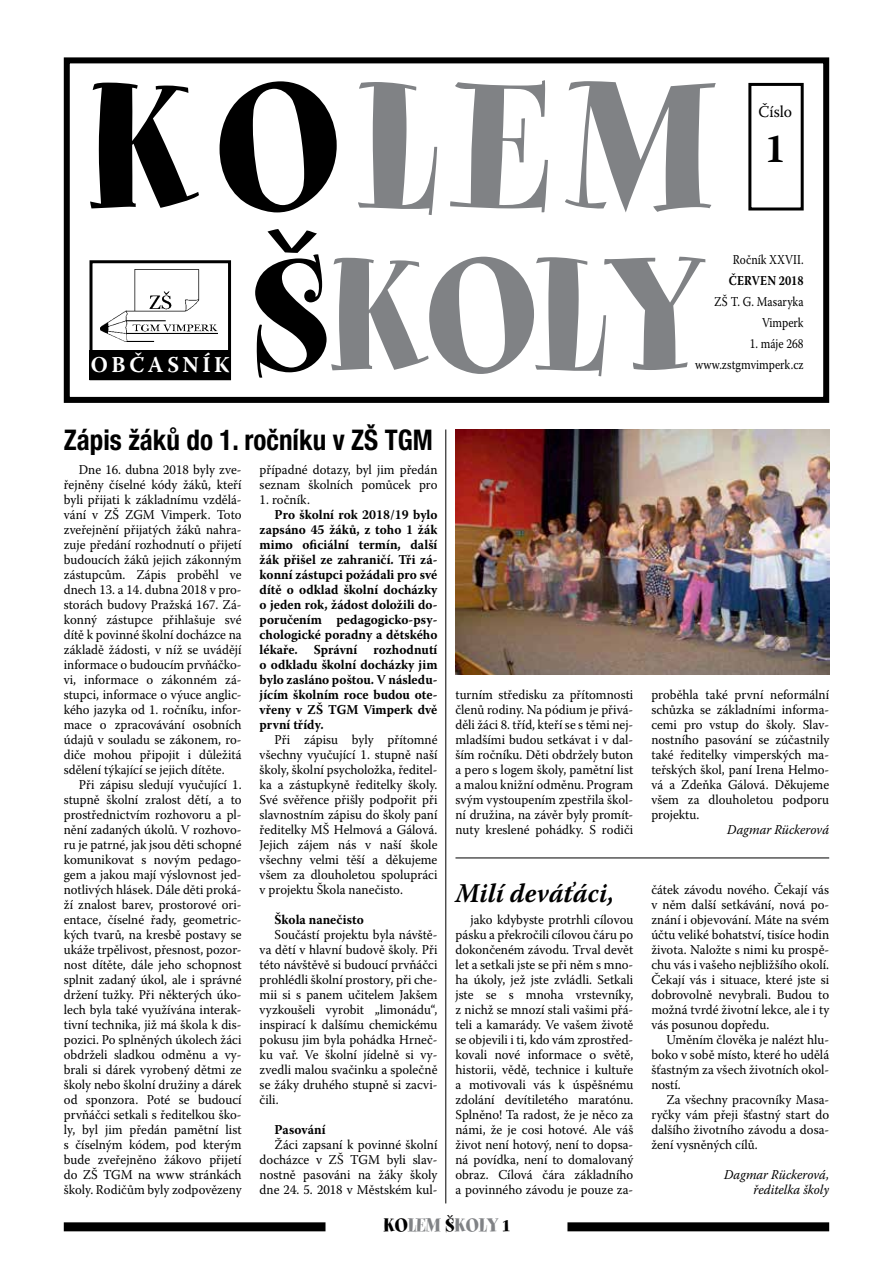
<style>
.page{position:relative;width:893px;height:1263px;background:#fff}
.page>*{position:absolute;margin:0;border:0;box-sizing:border-box;transform-origin:0 0}
.t1{font:199.5px "Spumoni LP Std";letter-spacing:.1em;color:#808285}
.t2{font:178.5px "Spumoni LP Std";color:#808285}
.t3{font:700 40.5px "Warnock Pro";color:#000;scale:.95 1}
.t4{font:700 condensed 28.5px "Helvetica Neue LT Pro";color:#000;scale:.95 1}
.t5{font:italic 700 27px "Warnock Pro";color:#000;scale:.95 1}
.t6{font:700 22.5px "Warnock Pro";letter-spacing:.165em;color:#fff;scale:.95 1}
.t7{font:21px "Spumoni LP Std";color:#808285}
.t8{font:16.5px "Warnock Pro";color:#000;scale:.95 1}
.t9{font:13.5px/15px "Warnock Pro";color:#000;text-align:justify;scale:.95 1}
.t10{font:700 13.5px/15px "Warnock Pro";color:#000;text-align:justify;scale:.95 1}
.t11{font:13.5px/21px "Warnock Pro";color:#000;text-align:right;scale:.85 1}
.t12{font:italic 13.5px/15px "Warnock Pro";color:#000;text-align:right;scale:.95 1}
.t13{font:700 13.5px "Warnock Pro";color:#000;scale:.85 1}
.s1{color:#000}
</style>
<div class="page">
<div style="left:64px;top:1222px;width:765px;height:9px;background:#000"></div>
<div style="left:326px;top:1218px;width:241px;height:30px;background:#fff"></div>
<div style="left:64px;top:57px;width:765px;height:346px;border:6px solid #000"></div>
<div style="left:89px;top:260px;width:142px;height:120px;border:3px solid #000"></div>
<div style="left:90px;top:350px;width:141px;height:29px;background:#000"></div>
<img style="left:101px;top:270px;width:117px;height:72px">
<div style="left:748px;top:83px;width:56px;height:127px;border:3px solid #000"></div>
<hr style="left:445px;top:429px;width:1px;height:774px;background:#000">
<img style="left:455px;top:429px;width:375px;height:245px">
<hr style="left:455px;top:857px;width:374px;height:1px;background:#000">
<h1 class="t1" style="left:88px;top:47px;width:622px"><span class="s1">KO</span>LEM</h1>
<p class="t8" style="left:759px;top:102px;width:37px">Číslo</p>
<h3 class="t3" style="left:765px;top:124px;width:23px">1</h3>
<h3 class="t6" style="left:91px;top:351px;width:147px">Občasník</h3>
<h2 class="t2" style="left:249px;top:226px;width:455px"><span class="s1">Š</span>KOLY</h2>
<p class="t11" style="left:733px;top:249px;width:85px">Ročník XXVII.</p>
<p class="t13" style="left:729px;top:272px;width:90px">Červen 2018</p>
<p class="t11" style="left:714px;top:291px;width:107px">zš t. g. masaryka<br>Vimperk</p>
<p class="t11" style="left:695px;top:333px;width:129px">1. máje 268 www.zstgmvimperk.cz</p>
<h3 class="t4" style="left:64px;top:422px;width:390px">Zápis žáků do 1. ročníku v ZŠ TGM</h3>
<p class="t9" style="left:64px;top:462px;width:189px;text-indent:15px">Dne 16. dubna 2018 byly zve&shy;řejněny číselné kódy žáků, kteří byli přijati k základnímu vzdělá&shy;vání v ZŠ ZGM</p>
<p class="t9" style="left:260px;top:462px;width:189px">případné dotazy, byl jim předán seznam školních pomůcek pro</p>
<p class="t9" style="left:260px;top:492px;width:55px">1. ročník.</p>
<p class="t10" style="left:260px;top:507px;width:189px;text-indent:15px">Pro školní rok 2018/19 bylo zapsáno 45 žáků, z toho 1 žák mimo oficiální termín, další žák přišel ze zahraničí. Tři zá&shy;konní zástupci požádali pro své dítě o odklad školní docházky o jeden rok, žádost doložili do&shy;poručením pedagogicko-psy&shy;chologické poradny a dětského lékaře. Správní rozhodnutí o odkladu školní docházky jim bylo zasláno poštou. V následu&shy;jícím školním roce budou ote&shy;vřeny v ZŠ TGM Vimperk dvě první třídy.</p>
<p class="t9" style="left:260px;top:732px;width:189px;text-indent:15px">Při zápisu byly přítomné všechny vyučující 1. stupně naší školy, školní psycholožka, ředitel&shy;ka a zástupkyně ředitelky školy.<br>Své svěřence přišly podpořit při slavnostním zápisu do školy paní ředitelky MŠ Helmová a Gálová.<br>Jejich zájem nás v naší škole všechny velmi těší a děkujeme všem za dlouholetou spolupráci v projektu Škola nanečisto.</p>
<p class="t10" style="left:275px;top:912px;width:95px">Škola nanečisto</p>
<p class="t9" style="left:260px;top:927px;width:189px;text-indent:15px">Součástí projektu byla návště&shy;va dětí v hlavní budově školy. Při této návštěvě si budoucí prvňáčci prohlédli školní prostory, při che&shy;mii si s panem učitelem Jakšem vyzkoušeli vyrobit „limonádu“, inspirací k dalšímu chemickému pokusu jim byla pohádka Hrneč&shy;ku vař. Ve školní jídelně si vy&shy;zvedli malou svačinku a společně se žáky druhého stupně si zacvi&shy;čili.</p>
<p class="t10" style="left:275px;top:1122px;width:55px">Pasování</p>
<p class="t9" style="left:260px;top:1137px;width:189px;text-indent:15px">Žáci zapsaní k povinné školní docházce v ZŠ TGM</p>
<p class="t9" style="left:64px;top:507px;width:189px;text-indent:97px">Vimperk. Toto zveřejnění přijatých žáků nahra&shy;zuje předání rozhodnutí o přijetí budoucích žáků jejich zákonným zástupcům. Zápis proběhl ve dnech 13. a 14. dubna 2018 v pro&shy;storách budovy Pražská 167. Zá&shy;konný zástupce přihlašuje své dítě k povinné školní docházce na základě žádosti, v níž se uvádějí informace o budoucím prvňáčko&shy;vi, informace o zákonném zá&shy;stupci, informace o výuce anglic&shy;kého jazyka od 1. ročníku, infor&shy;mace o zpracovávání osobních údajů v souladu se zákonem, ro&shy;diče mohou připojit i důležitá sdělení týkající se jejich dítěte.</p>
<p class="t9" style="left:64px;top:777px;width:189px;text-indent:15px">Při zápisu sledují vyučující 1. stupně školní zralost dětí, a to prostřednictvím rozhovoru a pl&shy;nění zadaných úkolů. V rozhovo&shy;ru je patrné, jak jsou děti schopné komunikovat s novým pedago&shy;gem a jakou mají výslovnost jed&shy;notlivých hlásek. Dále děti proká&shy;ží znalost barev, prostorové ori&shy;entace, číselné řady, geometric&shy;kých tvarů, na kresbě postavy se ukáže trpělivost, přesnost, pozor&shy;nost dítěte, dále jeho schopnost splnit zadaný úkol, ale i správné držení tužky. Při některých úko&shy;lech byla také využívána interak&shy;tivní technika, již má škola k dis&shy;pozici. Po splněných úkolech žáci obdrželi sladkou odměnu a vy&shy;brali si dárek vyrobený dětmi ze školy nebo školní družiny a dárek od sponzora. Poté se budoucí prvňáčci setkali s ředitelkou ško&shy;ly, byl jim předán pamětní list s číselným kódem, pod kterým bude zveřejněno žákovo přijetí do ZŠ TGM</p>
<p class="t9" style="left:260px;top:1152px;width:189px;text-indent:127px">byli slav&shy;nostně pasováni na žáky školy dne 24. 5. 2018 v Městském kul-</p>
<p class="t9" style="left:64px;top:1167px;width:189px;text-align:right">na www stránkách<br>školy. Rodičům byly zodpovězeny</p>
<p class="t9" style="left:455px;top:687px;width:189px">turním středisku za přítomnosti členů rodiny. Na pódium je přivá&shy;děli žáci 8. tříd, kteří se s těmi nej&shy;mladšími budou setkávat i v dal&shy;ším ročníku. Děti obdržely buton a pero s logem školy, pamětní list a malou knižní odměnu. Program svým vystoupením zpestřila škol&shy;ní družina, na závěr byly promít&shy;nuty kreslené pohádky. S rodiči</p>
<p class="t9" style="left:651px;top:687px;width:189px">proběhla také první neformální schůzka se základními informa&shy;cemi pro vstup do školy. Slav&shy;nostního pasování se zúčastnily také ředitelky vimperských ma&shy;teřských škol, paní Irena Helmo&shy;vá a Zdeňka Gálová. Děkujeme všem za dlouholetou podporu projektu.</p>
<p class="t12" style="left:727px;top:822px;width:109px">Dagmar Rückerová</p>
<h3 class="t5" style="left:455px;top:877px;width:168px">Milí deváťáci,</h3>
<p class="t9" style="left:455px;top:912px;width:189px;text-indent:15px">jako kdybyste protrhli cílovou pásku a překročili cílovou čáru po dokončeném závodu. Trval devět let a setkali jste se při něm s mno&shy;ha úkoly, jež jste zvládli. Setkali jste se s mnoha vrstevníky, z nichž se mnozí stali vašimi přá&shy;teli a kamarády. Ve vašem životě se objevili i ti, kdo vám zprostřed&shy;kovali nové informace o světě, historii, vědě, technice i kultuře a motivovali vás k úspěšnému zdolání devítiletého maratónu.<br>Splněno! Ta radost, že je něco za námi, že je cosi hotové. Ale váš život není hotový, není to dopsa&shy;ná povídka, není to domalovaný obraz. Cílová čára základního a povinného závodu je pouze za-</p>
<p class="t9" style="left:651px;top:882px;width:189px">čátek závodu nového. Čekají vás v něm další setkávání, nová po&shy;znání i objevování. Máte na svém účtu veliké bohatství, tisíce hodin života. Naložte s nimi ku prospě&shy;chu vás i vašeho nejbližšího okolí.<br>Čekají vás i situace, které jste si dobrovolně nevybrali. Budou to možná tvrdé životní lekce, ale i ty vás posunou dopředu.</p>
<p class="t9" style="left:651px;top:1032px;width:189px;text-indent:15px">Uměním člověka je nalézt hlu&shy;boko v sobě místo, které ho udělá šťastným za všech životních okol&shy;ností.</p>
<p class="t9" style="left:651px;top:1092px;width:189px;text-indent:15px">Za všechny pracovníky Masa&shy;ryčky vám přeji šťastný start do dalšího životního závodu a dosa&shy;žení vysněných cílů.</p>
<p class="t12" style="left:724px;top:1167px;width:112px">Dagmar Rückerová, ředitelka školy</p>
<h3 class="t7" style="left:384px;top:1214px;width:127px"><span class="s1">KO</span>LEM <span class="s1">Š</span>KOLY <span class="s1">1</span></h3>
</div>
